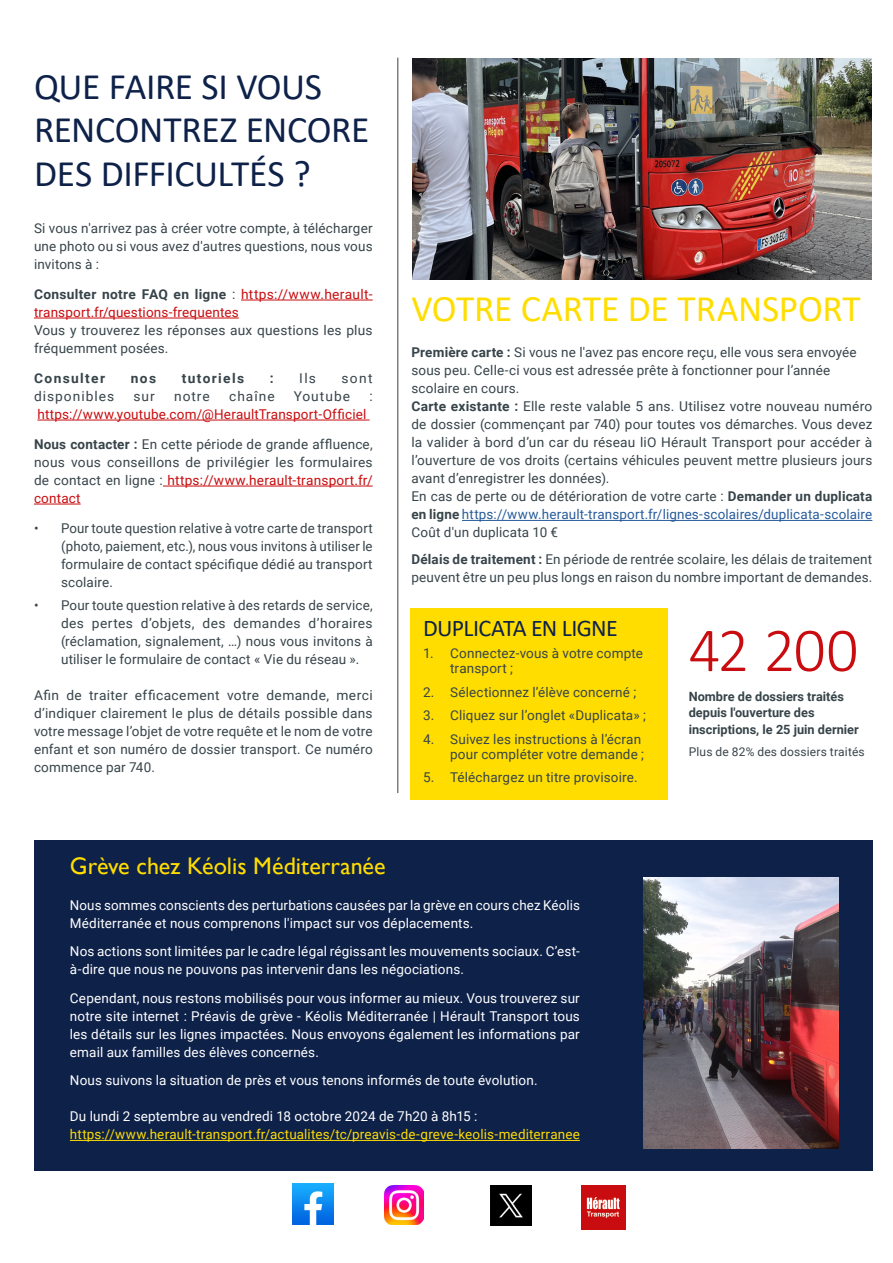
<style>
.page{position:relative;width:893px;height:1263px;background:#fff}
.page>*{position:absolute;margin:0;border:0;box-sizing:border-box;transform-origin:0 0}
.Number{font:300 63px "Calibri";color:#c90c0f}
.Headline_36_pt{font:37.5px/43.5px "Calibri";letter-spacing:-.01em;color:#0e2149}
.Headline_36_pt-2{font:37.5px "Calibri";letter-spacing:-.01em;color:#fd0}
.Headline_Text{font:24px "Gill Sans";color:#fd0}
.Headline_16_pt{font:24px "Calibri";letter-spacing:-.03em;color:#0e2149}
.Body_Text__Regular_-_Justify{font:13.5px/18px "Roboto";letter-spacing:.015em;color:#37444a;text-align:justify}
.Body_Text__Regular_-_Justify-2{font:13.5px/18px "Roboto";letter-spacing:.01em;color:#fff}
.Headline_36_pt-3{font:13.5px/18px "Roboto";letter-spacing:.01em;color:#37444a}
.Body_Text__Regular_-_Justify-3{font:13.5px/18px "Roboto";letter-spacing:.01em;color:#275b9b}
.Body_Text__Regular_-_Justify-4{font:13.5px/18px "Roboto";letter-spacing:.015em;color:#c90c0f}
.Body_Text__Regular_-_Justify-5{font:13.5px "Roboto";letter-spacing:.01em;color:#fd0}
.Body_Text__Regular_-_Justify-6{font:700 13.5px "Roboto";letter-spacing:.1em;color:#37444a}
.Body_Text__Regular_-_Justify-7{font:13.5px "Roboto";letter-spacing:.075em;color:#37444a}
.Subhead_Title{font:700 12.75px/16.5px "Roboto";color:#37444a}
.Body_Text__Regular_-_Justify-8{font:12px "Roboto";letter-spacing:.015em;color:#37444a}
.s1{font-weight:700;color:#37444a}
.s2{color:#37444a}
.s3{font-weight:700}
.s4{color:#c90c0f}
</style>
<div class="page">
<img style="left:491px;top:1185px;width:40px;height:41px">
<img style="left:582px;top:1185px;width:43px;height:44px">
<img style="left:384px;top:1185px;width:39px;height:39px">
<img style="left:293px;top:1183px;width:40px;height:41px">
<div style="left:34px;top:840px;width:838px;height:331px;background:#0e2149"></div>
<img style="left:644px;top:877px;width:194px;height:271px">
<img style="left:412px;top:58px;width:460px;height:222px">
<hr style="left:398px;top:58px;width:1px;height:735px;background:#37444a">
<hr style="left:70px;top:1140px;width:510px;height:1px;background:#fd0">
<hr style="left:462px;top:520px;width:410px;height:1px;background:#275b9b">
<hr style="left:241px;top:300px;width:132px;height:1px;background:#c90c0f">
<hr style="left:34px;top:318px;width:205px;height:1px;background:#c90c0f">
<hr style="left:37px;top:420px;width:333px;height:1px;background:#c90c0f">
<hr style="left:163px;top:486px;width:210px;height:1px;background:#c90c0f">
<hr style="left:34px;top:504px;width:47px;height:1px;background:#c90c0f">
<div style="left:410px;top:608px;width:258px;height:191px;background:#fd0"></div>
<p class="Headline_36_pt" style="left:34px;top:63px;width:337px">QUE FAIRE SI VOUS<br>RENCONTREZ ENCORE<br>DES DIFFICULTÉS ?</p>
<p class="Body_Text__Regular_-_Justify" style="left:34px;top:219px;width:340px">Si vous n'arrivez pas à créer votre compte, à télécharger une photo ou si vous avez d'autres questions, nous vous invitons à :</p>
<p class="Body_Text__Regular_-_Justify-4" style="left:34px;top:285px;width:340px"><span class="s1">Consulter notre FAQ en ligne</span> <span class="s2">:</span> https://www.herault&shy;transport.fr/questions-frequentes</p>
<p class="Body_Text__Regular_-_Justify" style="left:34px;top:321px;width:340px">Vous y trouverez les réponses aux questions les plus fréquemment posées.</p>
<p class="Body_Text__Regular_-_Justify-6" style="left:34px;top:369px;width:73px">Consulter</p>
<p class="Body_Text__Regular_-_Justify-6" style="left:131px;top:369px;width:27px">nos</p>
<p class="Body_Text__Regular_-_Justify-6" style="left:182px;top:369px;width:64px">tutoriels</p>
<p class="Body_Text__Regular_-_Justify-6" style="left:270px;top:369px;width:5px">:</p>
<p class="Body_Text__Regular_-_Justify" style="left:299px;top:369px;width:18px">Ils</p>
<p class="Body_Text__Regular_-_Justify" style="left:342px;top:369px;width:33px">sont</p>
<p class="Body_Text__Regular_-_Justify-7" style="left:34px;top:387px;width:82px">disponibles</p>
<p class="Body_Text__Regular_-_Justify" style="left:133px;top:387px;width:23px">sur</p>
<p class="Body_Text__Regular_-_Justify" style="left:174px;top:387px;width:37px">notre</p>
<p class="Body_Text__Regular_-_Justify" style="left:229px;top:387px;width:47px">chaîne</p>
<p class="Body_Text__Regular_-_Justify-7" style="left:294px;top:387px;width:58px">Youtube</p>
<p class="Body_Text__Regular_-_Justify" style="left:369px;top:387px;width:5px">:</p>
<p class="Body_Text__Regular_-_Justify-4" style="left:37px;top:405px;width:331px">https://www.youtube.com/@HeraultTransport-Officiel</p>
<p class="Body_Text__Regular_-_Justify" style="left:34px;top:435px;width:340px"><span class="s3">Nous contacter :</span> En cette période de grande affluence, nous vous conseillons de privilégier les formulaires de contact en ligne : <span class="s4">https://www.herault-transport.fr/ contact</span></p>
<p class="Body_Text__Regular_-_Justify" style="left:61px;top:519px;width:313px;text-indent:-27px">• Pour toute question relative à votre carte de transport (photo, paiement, etc.), nous vous invitons à utiliser le formulaire de contact spécifique dédié au transport scolaire.</p>
<p class="Body_Text__Regular_-_Justify" style="left:61px;top:595px;width:313px;text-indent:-27px">• Pour toute question relative à des retards de service, des pertes d’objets, des demandes d’horaires (réclamation, signalement, …) nous vous invitons à utiliser le formulaire de contact « Vie du réseau ».</p>
<p class="Body_Text__Regular_-_Justify" style="left:34px;top:685px;width:340px">Afin de traiter efficacement votre demande, merci d’indiquer clairement le plus de détails possible dans votre message l’objet de votre requête et le nom de votre enfant et son numéro de dossier transport. Ce numéro commence par 740.</p>
<p class="Headline_36_pt-2" style="left:411px;top:283px;width:451px">VOTRE CARTE DE TRANSPORT</p>
<p class="Headline_36_pt-3" style="left:411px;top:343px;width:447px"><span class="s3">Première carte :</span> Si vous ne l'avez pas encore reçu, elle vous sera envoyée sous peu. Celle-ci vous est adressée prête à fonctionner pour l’année scolaire en cours.</p>
<p class="Body_Text__Regular_-_Justify" style="left:411px;top:397px;width:462px"><span class="s3">Carte existante :</span> Elle reste valable 5 ans. Utilisez votre nouveau numéro de dossier (commençant par 740) pour toutes vos démarches. Vous devez la valider à bord d’un car du réseau liO Hérault Transport pour accéder à l’ouverture de vos droits (certains véhicules peuvent mettre plusieurs jours avant d’enregistrer les données).</p>
<p class="Body_Text__Regular_-_Justify-3" style="left:411px;top:487px;width:462px"><span class="s2">En cas de perte ou de détérioration de votre carte :</span> <span class="s1">Demander un duplicata en ligne</span> https://www.herault-transport.fr/lignes-scolaires/duplicata-scolaire</p>
<p class="Body_Text__Regular_-_Justify" style="left:411px;top:523px;width:148px">Coût d'un duplicata 10 €</p>
<p class="Body_Text__Regular_-_Justify" style="left:411px;top:550px;width:462px"><span class="s3">Délais de traitement :</span> En période de rentrée scolaire, les délais de traitement peuvent être un peu plus longs en raison du nombre important de demandes.</p>
<p class="Headline_16_pt" style="left:423px;top:611px;width:196px">DUPLICATA EN LIGNE</p>
<p class="Body_Text__Regular_-_Justify" style="left:450px;top:645px;width:194px;line-height:15px;text-indent:-27px">1. Connectez-vous à votre compte transport ;</p>
<p class="Body_Text__Regular_-_Justify" style="left:423px;top:682px;width:215px">2. Sélectionnez l’élève concerné ;</p>
<p class="Body_Text__Regular_-_Justify" style="left:423px;top:706px;width:224px">3. Cliquez sur l’onglet «Duplicata» ;</p>
<p class="Body_Text__Regular_-_Justify" style="left:423px;top:731px;width:222px;line-height:15px;text-align:right">4. Suivez les instructions à l’écran pour compléter votre demande ;</p>
<p class="Body_Text__Regular_-_Justify" style="left:423px;top:768px;width:216px">5. Téléchargez un titre provisoire.</p>
<p class="Number" style="left:688px;top:611px;width:171px">42 200</p>
<p class="Subhead_Title" style="left:689px;top:687px;width:172px">Nombre de dossiers traités depuis l'ouverture des inscriptions, le 25 juin dernier</p>
<p class="Body_Text__Regular_-_Justify-8" style="left:689px;top:743px;width:178px">Plus de 82% des dossiers traités</p>
<p class="Headline_Text" style="left:70px;top:852px;width:317px">Grève chez Kéolis Méditerranée</p>
<p class="Body_Text__Regular_-_Justify-2" style="left:70px;top:895px;width:512px">Nous sommes conscients des perturbations causées par la grève en cours chez Kéolis<br>Méditerranée et nous comprenons l'impact sur vos déplacements.</p>
<p class="Body_Text__Regular_-_Justify-2" style="left:70px;top:942px;width:511px">Nos actions sont limitées par le cadre légal régissant les mouvements sociaux. C’est&shy;à-dire que nous ne pouvons pas intervenir dans les négociations.</p>
<p class="Body_Text__Regular_-_Justify-2" style="left:70px;top:988px;width:511px;text-align:justify">Cependant, nous restons mobilisés pour vous informer au mieux. Vous trouverez sur notre site internet : Préavis de grève - Kéolis Méditerranée | Hérault Transport tous les détails sur les lignes impactées. Nous envoyons également les informations par email aux familles des élèves concernés.</p>
<p class="Body_Text__Regular_-_Justify-2" style="left:70px;top:1071px;width:469px">Nous suivons la situation de près et vous tenons informés de toute évolution.</p>
<p class="Body_Text__Regular_-_Justify-2" style="left:70px;top:1107px;width:409px">Du lundi 2 septembre au vendredi 18 octobre 2024 de 7h20 à 8h15 :</p>
<p class="Body_Text__Regular_-_Justify-5" style="left:70px;top:1125px;width:511px">https://www.herault-transport.fr/actualites/tc/preavis-de-greve-keolis-mediterranee</p>
</div>
